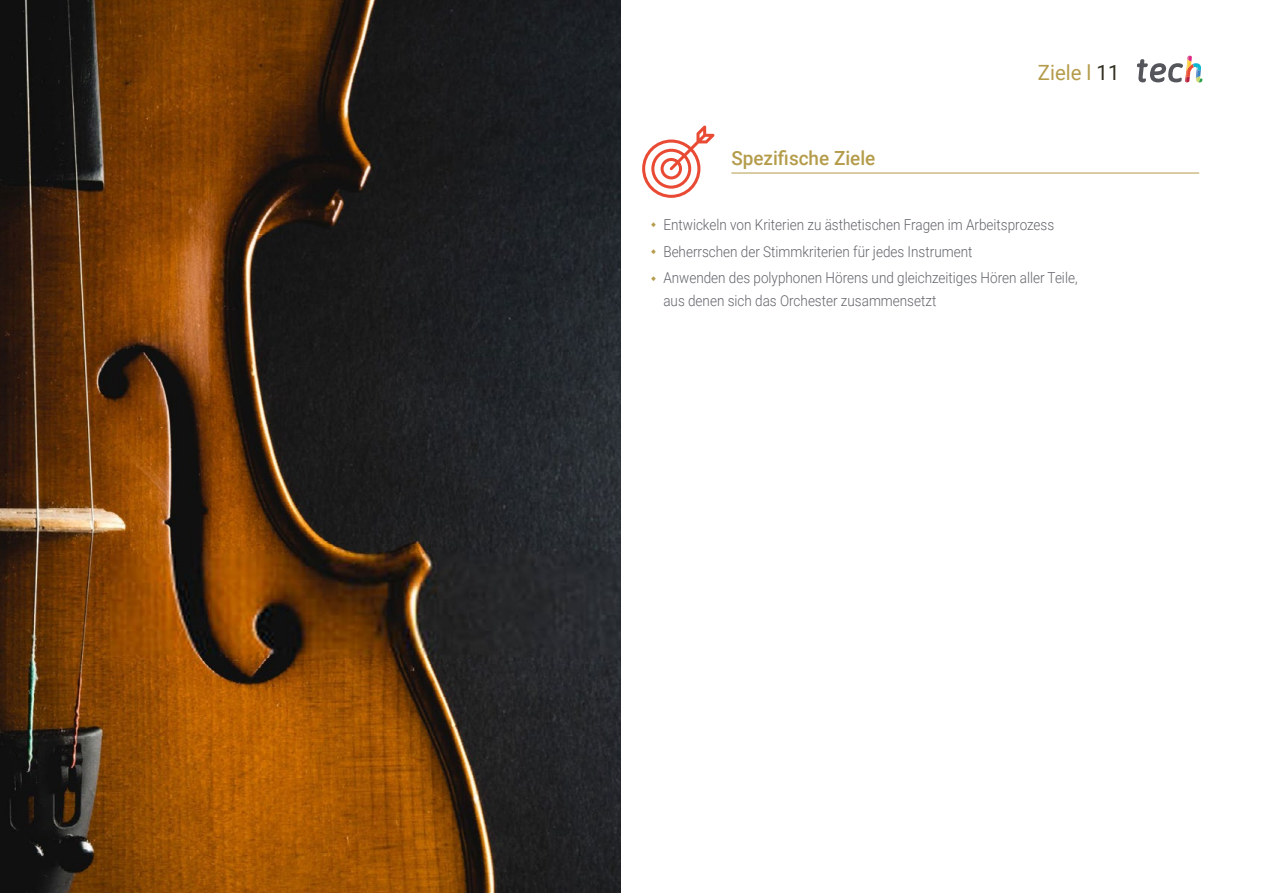
<style>
.page{position:relative;width:1263px;height:893px;background:#fff}
.page>*{position:absolute;margin:0;border:0;box-sizing:border-box;transform-origin:0 0}
.t1{font:21px "Roboto";color:#b49c4b}
.t2{font:500 19.5px "Roboto";color:#b49c4b}
.t3{font:300 15px/26.7px "Roboto";color:#61646a;scale:.9 1}
.s1{color:#312e20}
</style>
<div class="page">
<hr style="left:731px;top:173px;width:468px;height:1px;background:#b49c4b">
<svg style="left:642px;top:125px;width:72px;height:73px"></svg>
<img style="left:0;top:0;width:621px;height:893px">
<svg style="left:1137px;top:56px;width:65px;height:27px"></svg>
<h2 class="t2" style="left:731px;top:144px;width:145px">Spezifische Ziele</h2>
<h1 class="t1" style="left:1038px;top:57px;width:83px">Ziele l <span class="s1">11</span></h1>
<p class="t3" style="left:663px;top:211px;width:462px">Entwickeln von Kriterien zu ästhetischen Fragen im Arbeitsprozess<br>Beherrschen der Stimmkriterien für jedes Instrument<br>Anwenden des polyphonen Hörens und gleichzeitiges Hören aller Teile,</p>
<p class="t3" style="left:663px;top:287px;width:305px">aus denen sich das Orchester zusammensetzt</p>
</div>
